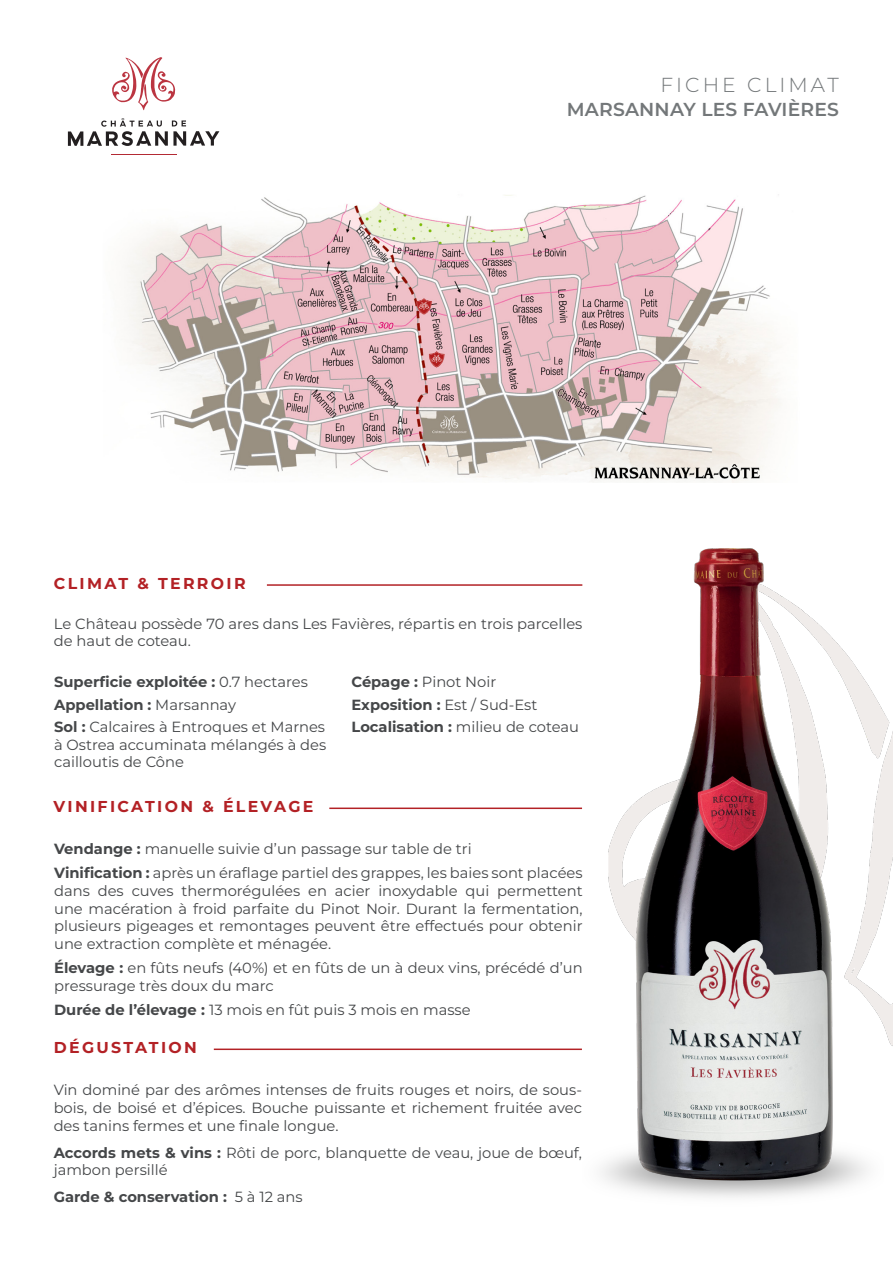
<style>
.page{position:relative;width:893px;height:1263px;background:#fff}
.page>*{position:absolute;margin:0;border:0;box-sizing:border-box;transform-origin:0 0}
.t1{font:300 20.25px "Montserrat";letter-spacing:.15em;color:#737779}
.t2{font:600 18.75px "Montserrat";letter-spacing:.01em;color:#737779}
.t3{font:700 15.75px "Montserrat";letter-spacing:.15em;color:#b32125}
.t4{font:14.7px/17.7px "Montserrat";color:#454749;text-align:justify}
.t5{font:700 14.7px "Montserrat";color:#454749}
.s1{font-weight:400}
.s2{font-weight:700}
</style>
<div class="page">
<img style="left:127px;top:194px;width:655px;height:288px">
<hr style="left:267px;top:584px;width:315px;height:2px;background:#b32226">
<hr style="left:329px;top:807px;width:253px;height:2px;background:#b32226">
<hr style="left:214px;top:1048px;width:368px;height:2px;background:#b32226">
<img style="left:883px;top:711px;width:10px;height:335px">
<img style="left:582px;top:548px;width:301px;height:650px">
<svg style="left:112px;top:57px;width:63px;height:53px"></svg>
<svg style="left:68px;top:118px;width:151px;height:28px"></svg>
<hr style="left:111px;top:154px;width:65px;height:1px;background:#b32a34">
<p class="t1" style="left:660px;top:71px;width:180px">FICHE CLIMAT</p>
<p class="t3" style="left:54px;top:572px;width:193px">CLIMAT &amp; TERROIR</p>
<p class="t2" style="left:567px;top:97px;width:274px">MARSANNAY LES FAVIÈRES</p>
<p class="t4" style="left:54px;top:614px;width:530px">Le Château possède 70 ares dans Les Favières, répartis en trois parcelles de haut de coteau.</p>
<p class="t5" style="left:54px;top:672px;width:255px">Superficie exploitée : <span class="s1">0.7 hectares</span></p>
<p class="t5" style="left:54px;top:695px;width:183px">Appellation : <span class="s1">Marsannay</span></p>
<p class="t4" style="left:54px;top:718px;width:274px"><span class="s2">Sol :</span> Calcaires à Entroques et Marnes à Ostrea accuminata mélangés à des cailloutis de Cône</p>
<p class="t3" style="left:54px;top:796px;width:261px">VINIFICATION &amp; ÉLEVAGE</p>
<p class="t4" style="left:351px;top:673px;width:146px"><span class="s2">Cépage :</span> Pinot Noir</p>
<p class="t5" style="left:351px;top:695px;width:187px">Exposition : <span class="s1">Est / Sud-Est</span></p>
<p class="t4" style="left:351px;top:718px;width:229px"><span class="s2">Localisation :</span> milieu de coteau</p>
<p class="t4" style="left:54px;top:840px;width:419px"><span class="s2">Vendange :</span> manuelle suivie d’un passage sur table de tri</p>
<p class="t4" style="left:54px;top:864px;width:530px"><span class="s2">Vinification :</span> après un éraflage partiel des grappes, les baies sont placées dans des cuves thermorégulées en acier inoxydable qui permettent une macération à froid parfaite du Pinot Noir. Durant la fermentation, plusieurs pigeages et remontages peuvent être effectués pour obtenir une extraction complète et ménagée.</p>
<p class="t4" style="left:54px;top:958px;width:530px"><span class="s2">Élevage :</span> en fûts neufs (40%) et en fûts de un à deux vins, précédé d’un pressurage très doux du marc</p>
<p class="t4" style="left:54px;top:1000px;width:418px"><span class="s2">Durée de l’élevage :</span> 13 mois en fût puis 3 mois en masse</p>
<p class="t3" style="left:54px;top:1037px;width:145px">DÉGUSTATION</p>
<p class="t4" style="left:54px;top:1080px;width:530px">Vin dominé par des arômes intenses de fruits rouges et noirs, de sous&shy;bois, de boisé et d’épices. Bouche puissante et richement fruitée avec des tanins fermes et une finale longue.</p>
<p class="t4" style="left:54px;top:1143px;width:530px"><span class="s2">Accords mets &amp; vins :</span> Rôti de porc, blanquette de veau, joue de bœuf, jambon persillé</p>
<p class="t5" style="left:54px;top:1187px;width:250px">Garde &amp; conservation : <span class="s1">5 à 12 ans</span></p>
</div>
